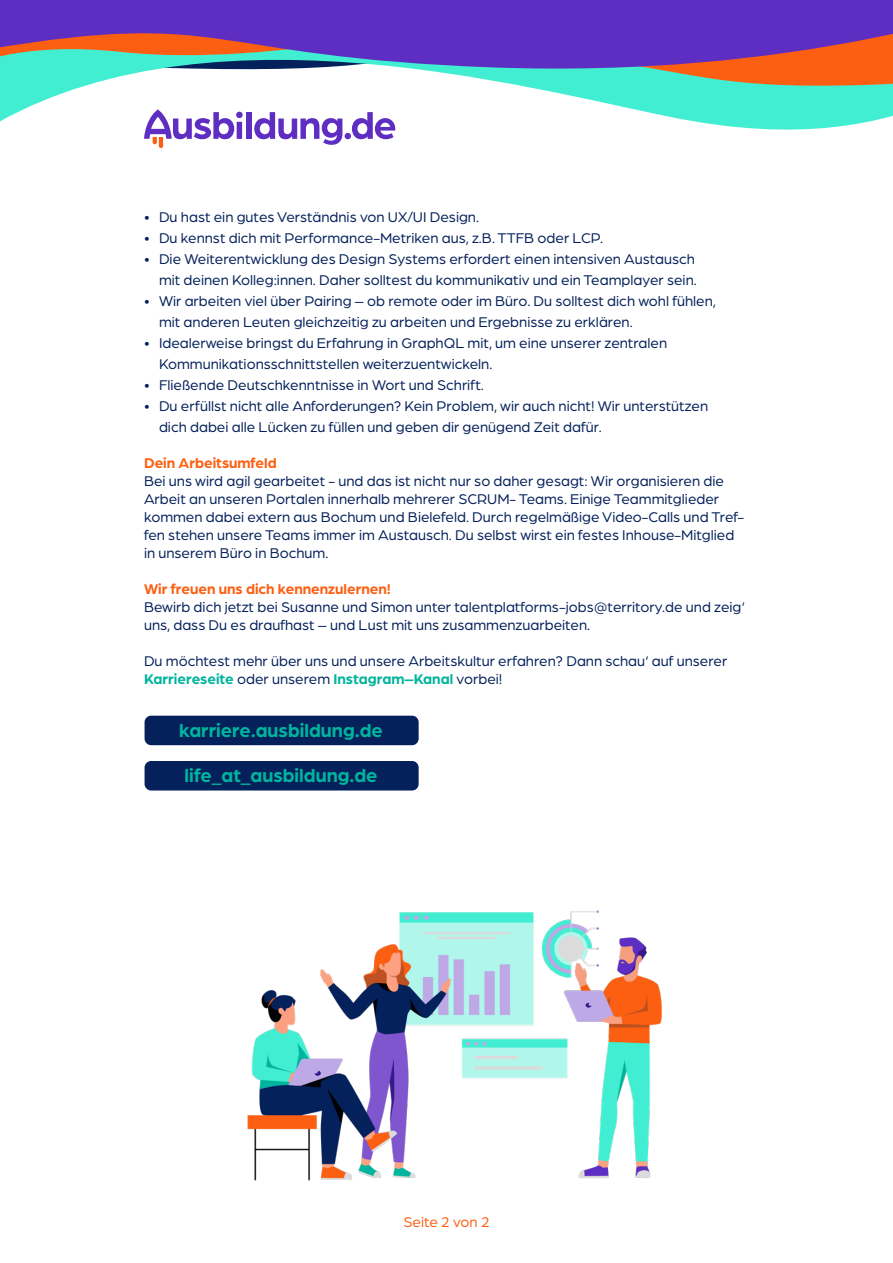
<style>
.page{position:relative;width:893px;height:1263px;background:#fff}
.page>*{position:absolute;margin:0;border:0;box-sizing:border-box;transform-origin:0 0}
.t1{font:700 19.65px "Arboria";color:#00b49d}
.t2{font:15px/18px "Arboria";color:#05215b}
.t3{font:700 15px "Arboria";color:#fc5f12}
.t4{font:15px "Arboria";color:#fc5f12}
.s1{font-weight:700;color:#00b49d}
</style>
<div class="page">
<svg style="left:395px;top:91px;width:498px;height:40px;fill:#42eed2"></svg>
<svg style="left:0;top:78px;width:570px;height:51px"></svg>
<svg style="left:530px;top:78px;width:363px;height:13px;background:#6ecca5"></svg>
<svg style="left:0;top:0;width:893px;height:78px;background:#7654ab"></svg>
<div style="left:246px;top:112px;width:6px;height:27px;background:#5e2dc1"></div>
<svg style="left:254px;top:112px;width:141px;height:33px"></svg>
<svg style="left:144px;top:109px;width:99px;height:39px"></svg>
<img style="left:247px;top:910px;width:415px;height:271px">
<div style="left:145px;top:761px;width:274px;height:29px;background:#05215b;border-radius:7px"></div>
<div style="left:145px;top:716px;width:274px;height:29px;background:#05215b;border-radius:7px"></div>
<p class="t2" style="left:144px;top:208px;width:337px">• Du hast ein gutes Verständnis von UX/UI Design.</p>
<p class="t2" style="left:144px;top:229px;width:461px">• Du kennst dich mit Performance-Metriken aus, z.B. TTFB oder LCP.</p>
<p class="t2" style="left:144px;top:248px;width:554px;line-height:21px;text-align:right">• Die Weiterentwicklung des Design Systems erfordert einen intensiven Austausch mit deinen Kolleg:innen. Daher solltest du kommunikativ und ein Teamplayer sein.</p>
<p class="t2" style="left:159px;top:290px;width:558px;line-height:21px;text-indent:-15px">• Wir arbeiten viel über Pairing – ob remote oder im Büro. Du solltest dich wohl fühlen, mit anderen Leuten gleichzeitig zu arbeiten und Ergebnisse zu erklären.</p>
<p class="t2" style="left:159px;top:332px;width:510px;line-height:21px;text-indent:-15px">• Idealerweise bringst du Erfahrung in GraphQL mit, um eine unserer zentralen<br>Kommunikationsschnittstellen weiterzuentwickeln.</p>
<p class="t2" style="left:144px;top:376px;width:341px">• Fließende Deutschkenntnisse in Wort und Schrift.</p>
<p class="t2" style="left:159px;top:395px;width:551px;line-height:21px;text-indent:-15px">• Du erfüllst nicht alle Anforderungen? Kein Problem, wir auch nicht! Wir unterstützen dich dabei alle Lücken zu füllen und geben dir genügend Zeit dafür.</p>
<p class="t3" style="left:144px;top:453px;width:134px">Dein Arbeitsumfeld</p>
<p class="t2" style="left:144px;top:472px;width:602px">Bei uns wird agil gearbeitet - und das ist nicht nur so daher gesagt: Wir organisieren die Arbeit an unseren Portalen innerhalb mehrerer SCRUM- Teams. Einige Teammitglieder kommen dabei extern aus Bochum und Bielefeld. Durch regelmäßige Video-Calls und Tref&shy;fen stehen unsere Teams immer im Austausch. Du selbst wirst ein festes Inhouse-Mitglied in unserem Büro in Bochum.</p>
<p class="t3" style="left:144px;top:579px;width:248px">Wir freuen uns dich kennenzulernen!</p>
<p class="t2" style="left:144px;top:598px;width:602px">Bewirb dich jetzt bei Susanne und Simon unter talentplatforms-jobs@territory.de und zeig‘ uns, dass Du es draufhast – und Lust mit uns zusammenzuarbeiten.</p>
<p class="t2" style="left:144px;top:652px;width:585px">Du möchtest mehr über uns und unsere Arbeitskultur erfahren? Dann schau‘ auf unserer<br><span class="s1">Karriereseite</span> oder unserem <span class="s1">Instagram–Kanal</span> vorbei!</p>
<h1 class="t1" style="left:179px;top:716px;width:205px">karriere.ausbildung.de</h1>
<h1 class="t1" style="left:184px;top:762px;width:195px">life_at_ausbildung.de</h1>
<p class="t4" style="left:403px;top:1212px;width:88px">Seite 2 von 2</p>
</div>
